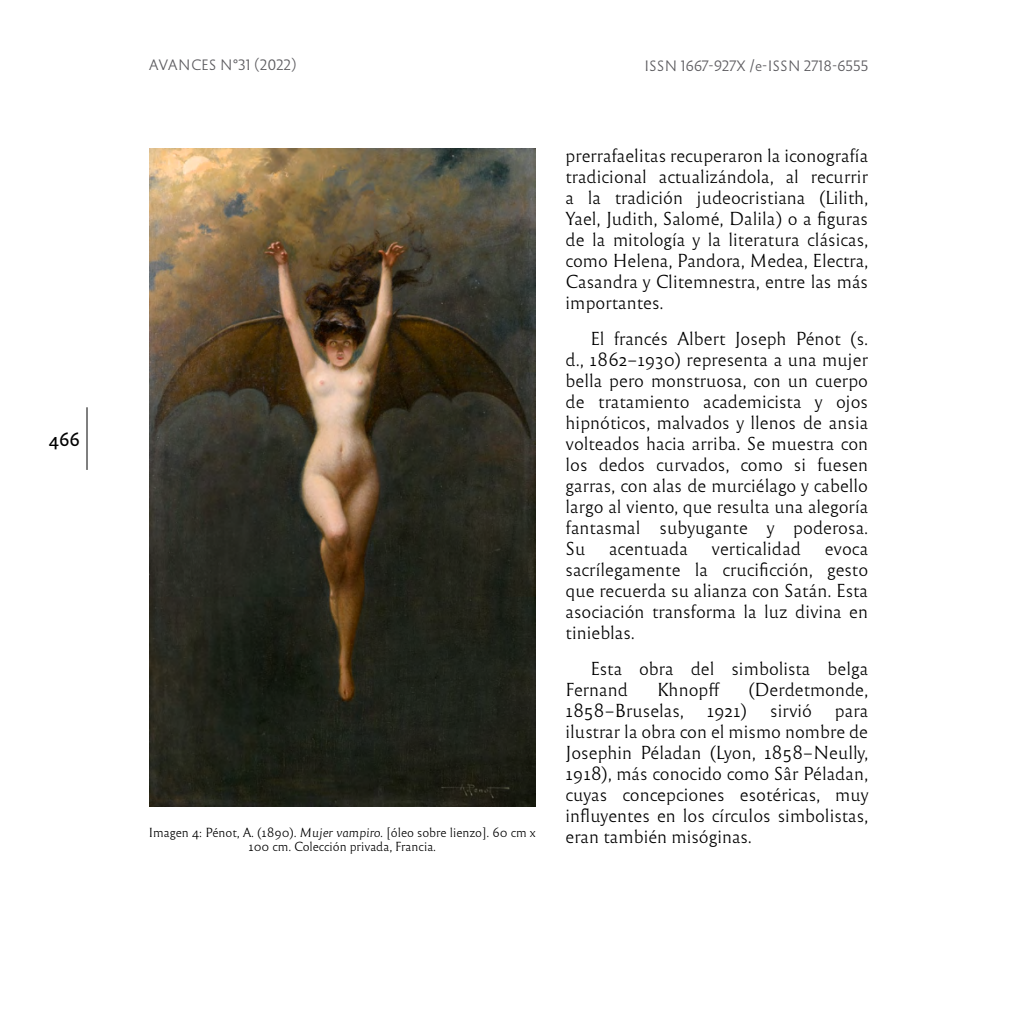
<style>
.page{position:relative;width:1017px;height:1017px;background:#fff}
.page>*{position:absolute;margin:0;border:0;box-sizing:border-box;transform-origin:0 0}
.t1{font:17.5px/21px "Reforma 1969 Blanca";color:#000;text-align:justify}
.t2{font:17.5px "Reforma 2018 Gris";color:#000}
.t3{font:14px "Reforma 2018 Blanca";color:#5c5b5f}
.t4{font:12.25px/14.7px "Reforma 1969 Blanca";color:#000;text-align:center}
.s1{font-family:"Reforma 1969 Blanca Italica"}
</style>
<div class="page">
<hr style="left:87px;top:407px;width:1px;height:63px;background:#000">
<img style="left:150px;top:149px;width:385px;height:657px">
<p class="t2" style="left:49px;top:430px;width:33px">466</p>
<p class="t3" style="left:149px;top:57px;width:150px">AVANCES N°31 (2022)</p>
<p class="t3" style="left:644px;top:57px;width:225px">ISSN 1667-927X /e-ISSN 2718-6555</p>
<p class="t4" style="left:149px;top:825px;width:388px">Imagen 4: Pénot, A. (1890). <span class="s1">Mujer vampiro.</span> [óleo sobre lienzo]. 60 cm x<br>100 cm. Colección privada, Francia.</p>
<p class="t1" style="left:566px;top:146px;width:304px">prerrafaelitas recuperaron la iconografía tradicional actualizándola, al recurrir a la tradición judeocristiana (Lilith, Yael, Judith, Salomé, Dalila) o a figuras de la mitología y la literatura clásicas, como Helena, Pandora, Medea, Electra, Casandra y Clitemnestra, entre las más importantes.</p>
<p class="t1" style="left:566px;top:329px;width:304px;text-indent:25px">El francés Albert Joseph Pénot (s. d., 1862–1930) representa a una mujer bella pero monstruosa, con un cuerpo de tratamiento academicista y ojos hipnóticos, malvados y llenos de ansia volteados hacia arriba. Se muestra con los dedos curvados, como si fuesen garras, con alas de murciélago y cabello largo al viento, que resulta una alegoría fantasmal subyugante y poderosa.<br>Su</p>
<p class="t1" style="left:609px;top:539px;width:81px">acentuada</p>
<p class="t1" style="left:711px;top:539px;width:91px">verticalidad</p>
<p class="t1" style="left:566px;top:539px;width:304px;text-indent:259px">evoca sacrílegamente la crucificción, gesto que recuerda su alianza con Satán. Esta asociación transforma la luz divina en tinieblas.</p>
<p class="t1" style="left:566px;top:659px;width:304px;text-indent:25px">Esta obra del simbolista belga<br>Fernand</p>
<p class="t1" style="left:657px;top:680px;width:64px">Khnopff</p>
<p class="t1" style="left:748px;top:680px;width:121px">(Derdetmonde,</p>
<p class="t1" style="left:566px;top:701px;width:120px">1858–Bruselas,</p>
<p class="t1" style="left:707px;top:701px;width:42px">1921)</p>
<p class="t1" style="left:770px;top:701px;width:43px">sirvió</p>
<p class="t1" style="left:566px;top:701px;width:304px;text-indent:269px">para ilustrar la obra con el mismo nombre de Josephin Péladan (Lyon, 1858–Neully, 1918), más conocido como Sâr Péladan, cuyas concepciones esotéricas, muy influyentes en los círculos simbolistas, eran también misóginas.</p>
</div>
